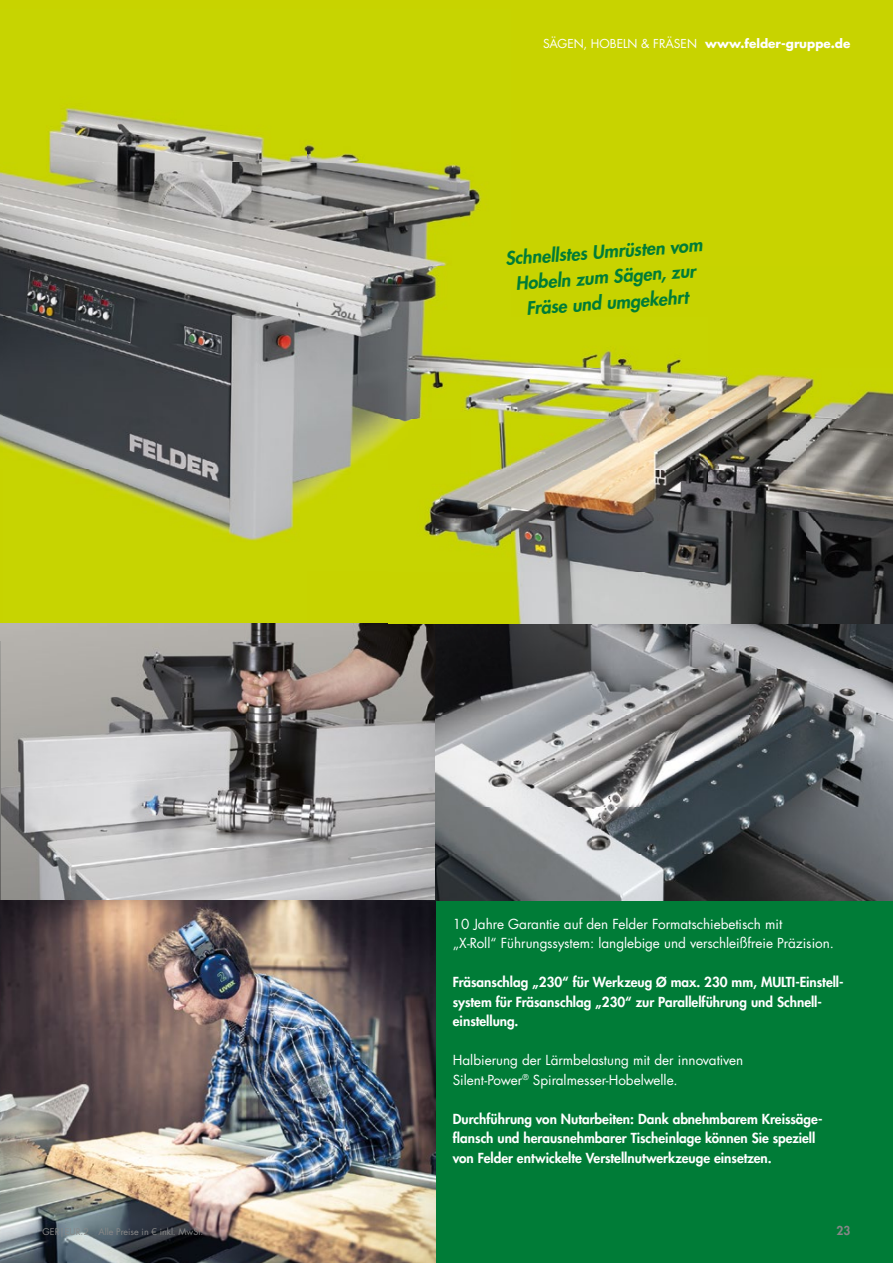
<style>
.page{position:relative;width:893px;height:1263px;background:#fff}
.page>*{position:absolute;margin:0;border:0;box-sizing:border-box;transform-origin:0 0}
.t1{font:italic 600 18px/25.5px "Futura OT";color:#007c37;text-align:center}
.t2{font:600 13.5px/19.5px "Futura OT";color:#fff}
.t3{font:13.5px/19.5px "Futura OT";color:#fff}
.t4{font:700 12px "Futura OT";color:#fff}
.t5{font:600 12px "Futura OT";color:#878787}
.t6{font:9px "Futura OT";color:#878787}
.s1{font-weight:400}
</style>
<div class="page">
<div style="left:0;top:0;width:893px;height:623px;background:#c8d300"></div>
<img style="left:1px;top:623px;width:435px;height:640px">
<img style="left:0;top:640px;width:1px;height:52px">
<img style="left:0;top:692px;width:1px;height:52px">
<img style="left:0;top:744px;width:1px;height:52px">
<img style="left:0;top:796px;width:1px;height:52px">
<img style="left:0;top:848px;width:1px;height:52px">
<div style="left:436px;top:900px;width:457px;height:363px;background:#007c37"></div>
<img style="left:437px;top:623px;width:456px;height:277px">
<img style="left:436px;top:640px;width:1px;height:260px">
<img style="left:0;top:900px;width:1px;height:363px">
<img style="left:0;top:108px;width:460px;height:208px">
<img style="left:460px;top:167px;width:22px;height:52px">
<img style="left:0;top:316px;width:308px;height:225px">
<img style="left:308px;top:316px;width:81px;height:184px">
<img style="left:516px;top:572px;width:377px;height:51px">
<svg style="left:0;top:623px;width:1px;height:17px"></svg>
<img style="left:437px;top:624px;width:73px;height:16px">
<img style="left:436px;top:623px;width:74px;height:1px">
<svg style="left:436px;top:623px;width:1px;height:17px"></svg>
<img style="left:510px;top:350px;width:383px;height:222px">
<img style="left:389px;top:267px;width:121px;height:281px">
<p class="t6" style="left:43px;top:1226px;width:162px">GER|EUR.2 Alle Preise in € inkl. MwSt.</p>
<p class="t4" style="left:543px;top:34px;width:309px"><span class="s1">SÄGEN, HOBELN &amp; FRÄSEN</span> www.felder-gruppe.de</p>
<h1 class="t1" style="left:504px;top:245px;width:199px;rotate:-4deg">Schnellstes Umrüsten vom<br>Hobeln zum Sägen, zur<br>Fräse und umgekehrt</h1>
<p class="t3" style="left:453px;top:914px;width:383px">10 Jahre Garantie auf den Felder Formatschiebetisch mit<br>„X-Roll“ Führungssystem: langlebige und verschleißfreie Präzision.</p>
<p class="t2" style="left:453px;top:972px;width:391px">Fräsanschlag „230“ für Werkzeug Ø max. 230 mm, MULTI-Einstell&shy;system für Fräsanschlag „230“ zur Parallelführung und Schnell&shy;einstellung.</p>
<p class="t3" style="left:453px;top:1050px;width:292px">Halbierung der Lärmbelastung mit der innovativen<br>Silent-Power<sup>®</sup> Spiralmesser-Hobelwelle.</p>
<p class="t2" style="left:453px;top:1108px;width:371px">Durchführung von Nutarbeiten: Dank abnehmbarem Kreissäge&shy;flansch und herausnehmbarer Tischeinlage können Sie speziell von Felder entwickelte Verstellnutwerkzeuge einsetzen.</p>
<p class="t5" style="left:837px;top:1222px;width:15px">23</p>
</div>
